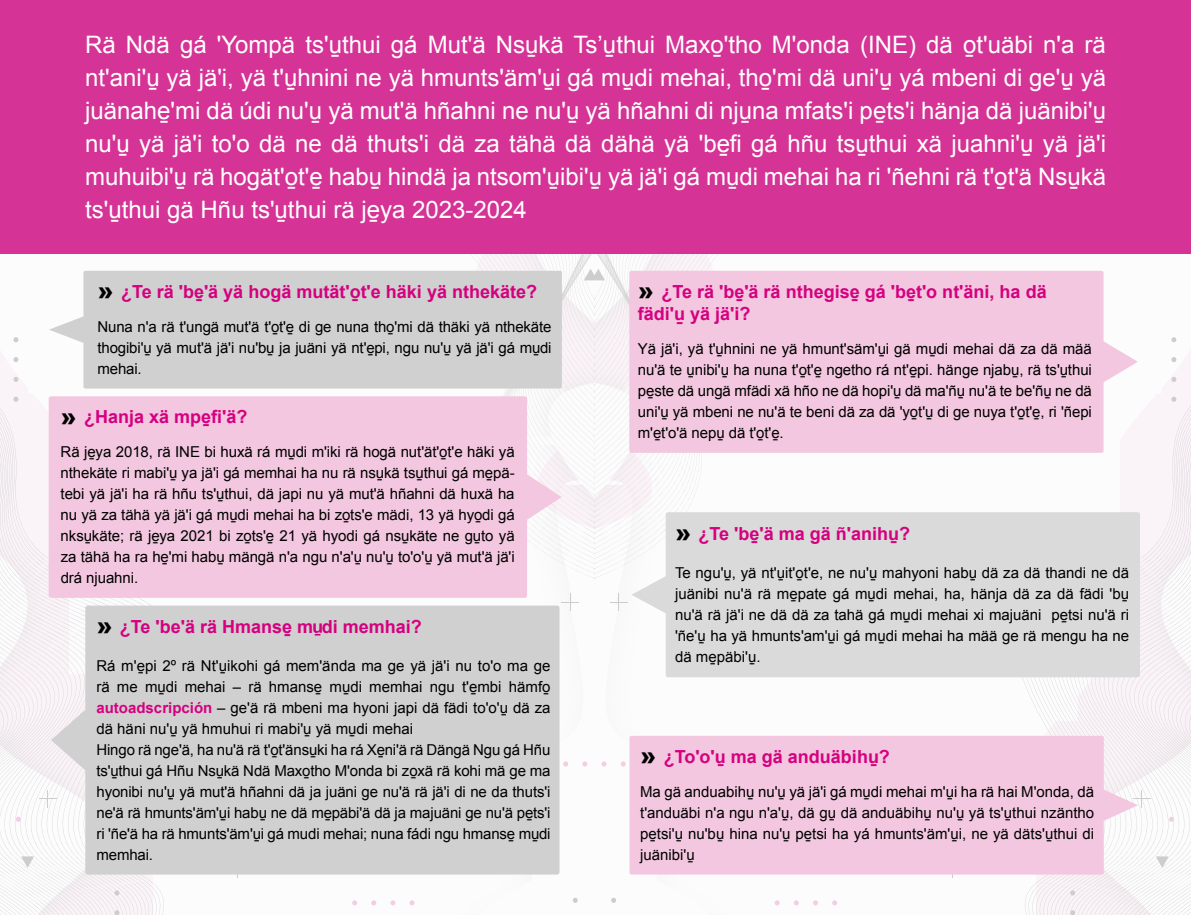
<style>
.page{position:relative;width:1191px;height:915px;background:#fff}
.page>*{position:absolute;margin:0;border:0;box-sizing:border-box;transform-origin:0 0}
.t1{font:24px/33px "Arial";color:#fff;text-align:justify}
.t2{font:700 18px/22.5px "Arial";color:#d5007f}
.t3{font:15px/21px "Arial";letter-spacing:-.005em;color:#000;text-align:justify}
.s1{font-weight:900;font-size:24px;color:#000}
.s2{font-weight:700;color:#d5007f}
</style>
<div class="page">
<svg style="left:450px;top:607px;width:138px;height:296px"></svg>
<svg style="left:379px;top:253px;width:215px;height:345px"></svg>
<img style="left:0;top:253px;width:132px;height:1px">
<svg style="left:582px;top:761px;width:5px;height:5px"></svg>
<svg style="left:563px;top:761px;width:5px;height:5px"></svg>
<svg style="left:114px;top:890px;width:5px;height:5px"></svg>
<svg style="left:114px;top:909px;width:5px;height:5px"></svg>
<svg style="left:573px;top:897px;width:5px;height:5px"></svg>
<svg style="left:13px;top:337px;width:5px;height:5px"></svg>
<svg style="left:13px;top:357px;width:5px;height:5px"></svg>
<svg style="left:13px;top:377px;width:5px;height:5px"></svg>
<svg style="left:13px;top:396px;width:5px;height:5px"></svg>
<svg style="left:409px;top:900px;width:5px;height:5px"></svg>
<svg style="left:390px;top:900px;width:5px;height:5px"></svg>
<svg style="left:371px;top:900px;width:5px;height:5px"></svg>
<svg style="left:352px;top:900px;width:5px;height:5px"></svg>
<svg style="left:561px;top:593px;width:17px;height:18px"></svg>
<svg style="left:229px;top:874px;width:17px;height:3px"></svg>
<svg style="left:0;top:423px;width:87px;height:491px"></svg>
<svg style="left:594px;top:253px;width:216px;height:326px"></svg>
<img style="left:1056px;top:253px;width:135px;height:1px">
<svg style="left:984px;top:270px;width:207px;height:605px"></svg>
<svg style="left:601px;top:761px;width:5px;height:5px"></svg>
<svg style="left:620px;top:761px;width:5px;height:5px"></svg>
<svg style="left:1070px;top:890px;width:5px;height:5px"></svg>
<svg style="left:1070px;top:909px;width:5px;height:5px"></svg>
<svg style="left:611px;top:897px;width:5px;height:5px"></svg>
<svg style="left:1171px;top:337px;width:5px;height:5px"></svg>
<svg style="left:1171px;top:357px;width:5px;height:5px"></svg>
<svg style="left:1171px;top:377px;width:5px;height:5px"></svg>
<svg style="left:1171px;top:396px;width:5px;height:5px"></svg>
<svg style="left:774px;top:900px;width:5px;height:5px"></svg>
<svg style="left:794px;top:900px;width:4px;height:5px"></svg>
<svg style="left:813px;top:900px;width:5px;height:5px"></svg>
<svg style="left:832px;top:900px;width:5px;height:5px"></svg>
<svg style="left:610px;top:593px;width:17px;height:18px"></svg>
<svg style="left:943px;top:874px;width:17px;height:3px"></svg>
<svg style="left:1106px;top:425px;width:85px;height:489px"></svg>
<svg style="left:584px;top:268px;width:21px;height:12px"></svg>
<div style="left:0;top:0;width:1191px;height:253px;background:#d53395"></div>
<div style="left:49px;top:271px;width:513px;height:117px;background:#d0d0d0"></div>
<div style="left:49px;top:396px;width:512px;height:201px;background:#f2c7df"></div>
<div style="left:51px;top:605px;width:508px;height:269px;background:#d0d0d0"></div>
<svg style="left:313px;top:623px;width:9px;height:12px"></svg>
<div style="left:629px;top:271px;width:508px;height:181px;background:#f2c7df"></div>
<div style="left:631px;top:512px;width:509px;height:165px;background:#dadada"></div>
<div style="left:629px;top:735px;width:509px;height:139px;background:#f2c7df"></div>
<p class="t1" style="left:85px;top:29px;width:1023px">Rä Ndä gá 'Yompä ts'u̱thui gá Mut'ä Nsu̱kä Ts’u̱thui Maxo̱'tho M'onda (INE) dä o̱t'uäbi n'a rä nt'ani'u̱ yä jä'i, yä t'u̱hnini ne yä hmunts'äm'u̱i gá mu̱di mehai, tho̱'mi dä uni'u̱ yá mbeni di ge'u̱ yä juänahe̱'mi dä údi nu'u̱ yä mut'ä hñahni ne nu'u̱ yä hñahni di nju̱na mfats'i pe̱ts'i hänja dä juänibi'u̱ nu'u̱ yä jä'i to'o dä ne dä thuts'i dä za tähä dä dähä yä 'be̱fi gá hñu tsu̱thui xä juahni'u̱ yä jä'i muhuibi'u̱ rä hogät'o̱t'e̱ habu̱ hindä ja ntsom'u̱ibi'u̱ yä jä'i gá mu̱di mehai ha ri 'ñehni rä t'o̱t'ä Nsu̱kä ts'u̱thui gä Hñu ts'u̱thui rä je̱ya 2023-2024</p>
<p class="t2" style="left:97px;top:281px;width:441px"><span class="s1">»</span> ¿Te rä 'be̱'ä yä hogä mutät'o̱t'e häki yä nthekäte?</p>
<p class="t3" style="left:97px;top:316px;width:455px">Nuna n'a rä t'ungä mut'ä t'o̱t'e̱ di ge nuna tho̱'mi dä thäki yä nthekäte thogibi'u̱ yä mut'ä jä'i nu'bu̱ ja juäni yä nt'e̱pi, ngu nu'u̱ yä jä'i gá mu̱di mehai.</p>
<p class="t2" style="left:61px;top:406px;width:188px"><span class="s1">»</span> ¿Hanja xä mpe̱fi'ä?</p>
<p class="t3" style="left:61px;top:441px;width:455px">Rä je̱ya 2018, rä INE bi huxä rá mu̱di m'iki rä hogä nut'ät'o̱t'e häki yä nthekäte ri mabi'u̱ ya jä'i gá memhai ha nu rä nsu̱kä tsu̱thui gá me̱pä&shy;tebi yä jä'i ha rä hñu ts'u̱thui, dä japi nu yä mut'ä hñahni dä huxä ha nu yä za tähä yä jä'i gá mu̱di mehai ha bi zo̱ts'e mädi, 13 yä hyo̱di gá nksu̱käte; rä je̱ya 2021 bi zo̱ts'e̱ 21 yä hyodi gá nsu̱käte ne gu̱to yä za tähä ha ra he̱'mi habu̱ mängä n'a ngu n'a'u̱ nu'u̱ to'o'u̱ yä mut'ä jä'i drá njuahni.</p>
<p class="t2" style="left:96px;top:615px;width:327px"><span class="s1">»</span> ¿Te 'be'ä rä Hmanse̱ m di memhai?</p>
<p class="t3" style="left:96px;top:655px;width:456px;text-align:left">Rá m'e̱pi 2º rä Nt'u̱ikohi gá mem'ända ma ge yä jä'i nu to'o ma ge rä me mu̱di mehai ‒ rä hmanse̱ mu̱di memhai ngu t'e̱mbi hämfo̱ <span class="s2">autoadscripción</span> ‒ ge'ä rä mbeni ma hyoni japi dä fädi to'o'u̱ dä za dä häni nu'u̱ yä hmuhui ri mabi'u̱ yä mu̱di mehai<br>Hingo rä nge'ä, ha nu'ä rä t'o̱t'änsu̱ki ha rá Xe̱ni'ä rä Dängä Ngu gá Hñu ts'u̱thui gá Hñu Nsu̱kä Ndä Maxo̱tho M'onda bi zo̱xä rä kohi mä ge ma hyonibi nu'u̱ yä mut'ä hñahni dä ja juäni ge nu'ä rä jä'i di ne da thuts'i ne'ä rä hmunts'äm'u̱i habu̱ ne dä me̱päbi'ä dä ja majuäni ge nu'ä pe̱ts'i ri 'ñe'ä ha rä hmunts'äm'u̱i gá mudi mehai; nuna fádi ngu hmanse̱ mu̱di memhai.</p>
<p class="t2" style="left:638px;top:281px;width:410px"><span class="s1">»</span> ¿Te rä 'be̱'ä rä nthegise̱ gá 'be̱t'o nt'äni, ha dä fädi'u̱ yä jä'i?</p>
<p class="t3" style="left:638px;top:338px;width:455px">Yä jä'i, yä t'u̱hnini ne yä hmunt'säm'u̱i gä mu̱di mehai dä za dä mää nu'ä te u̱nibi'u̱ ha nuna t'o̱t'e̱ ngetho rá nt'e̱pi. hänge njabu̱, rä ts'u̱thui pe̱ste dä ungä mfädi xä hño ne dä hopi'u̱ dä ma'ñu̱ nu'ä te be'ñu̱ ne dä uni'u̱ yä mbeni ne nu'ä te beni dä za dä 'yo̱t'u̱ di ge nuya t'o̱t'e̱, ri 'ñepi m'e̱t'o'ä nepu̱ dä t'o̱t'e̱.</p>
<p class="t2" style="left:675px;top:522px;width:237px"><span class="s1">»</span> ¿Te 'be̱'ä ma gä ñ'anihu̱?</p>
<p class="t3" style="left:675px;top:562px;width:456px">Te ngu'u̱, yä nt'u̱it'o̱t'e, ne nu'u̱ mahyoni habu̱ dä za dä thandi ne dä juänibi nu'ä rä me̱pate gá mu̱di mehai, ha, hänja dä za dä fädi 'bu̱ nu'ä rä jä'i ne dä dä za tahä gá mu̱di mehai xi majuäni pe̱tsi nu'ä ri 'ñe'u̱ ha yä hmunts'am'u̱i gá mu̱di mehai ha mää ge rä mengu ha ne dä me̱päbi'u̱.</p>
<p class="t2" style="left:640px;top:745px;width:251px"><span class="s1">»</span> ¿To'o'u̱ ma gä anduäbihu̱?</p>
<p class="t3" style="left:640px;top:781px;width:455px">Ma gä anduabihu̱ nu'u̱ yä jä'i gá mu̱di mehai m'u̱i ha rä hai M'onda, dä t'anduäbi n'a ngu n'a'u̱, dä gu̱ dä anduäbihu̱ nu'u̱ yä ts'u̱thui nzäntho pe̱tsi'u̱ nu'bu̱ hina nu'u̱ pe̱tsi ha yá hmunts'äm'u̱i, ne yä däts'u̱thui di juänibi'u̱</p>
</div>
